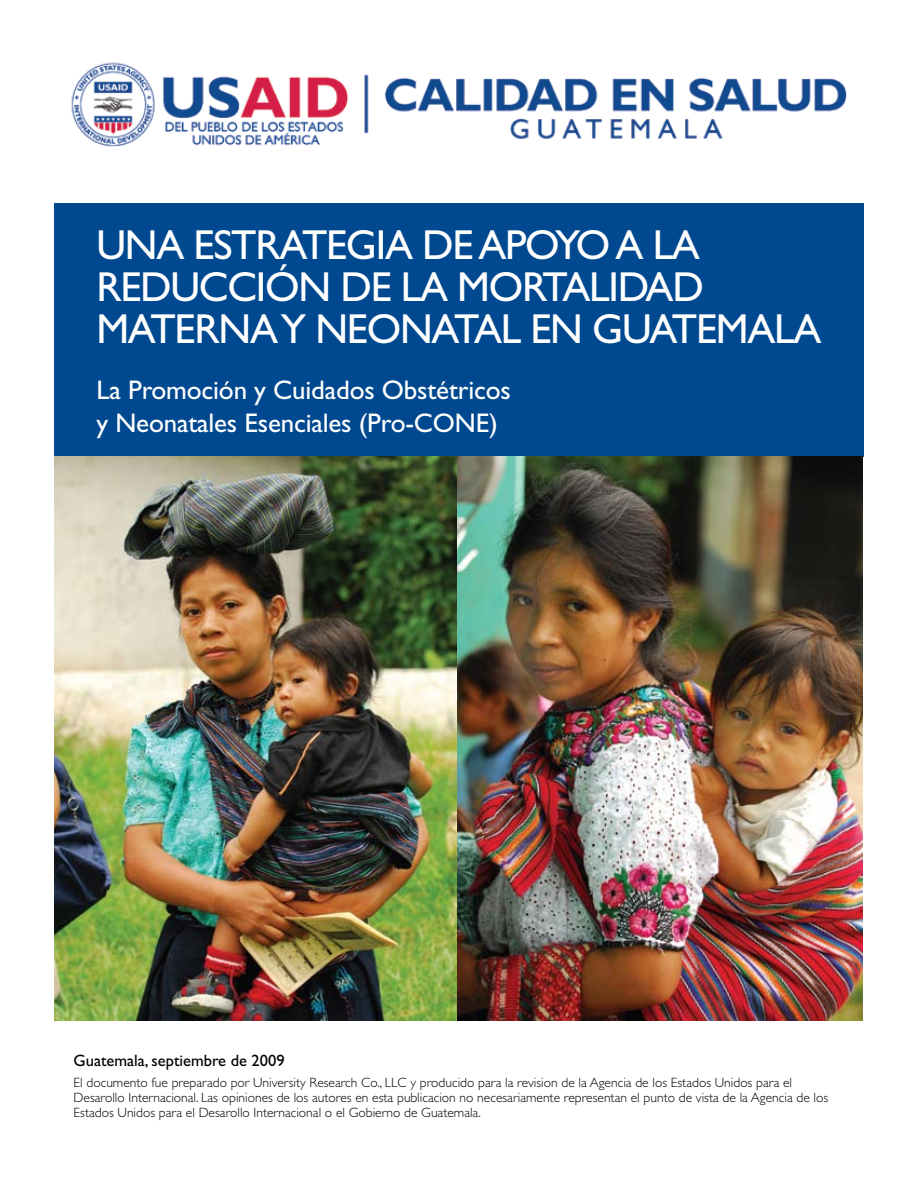
<style>
.page{position:relative;width:918px;height:1188px;background:#fff}
.page>*{position:absolute;margin:0;border:0;box-sizing:border-box;transform-origin:0 0}
.t1{font:42px/42px "Gill Sans Std";letter-spacing:-.03em;color:#fff}
.t2{font:27px/33px "Gill Sans Std";letter-spacing:-.005em;color:#fff}
.t3{font:16.5px "Gill Sans Std";color:#000}
.t4{font:300 13.5px/15px "Gill Sans Std";color:#000}
</style>
<div class="page">
<div style="left:54px;top:203px;width:810px;height:254px;background:#004990"></div>
<img style="left:71px;top:62px;width:776px;height:85px">
<img style="left:54px;top:456px;width:403px;height:564px">
<img style="left:457px;top:456px;width:405px;height:564px">
<h1 class="t1" style="left:96px;top:224px;width:727px">UNA ESTRATEGIA DE APOYO A LA<br>REDUCCIÓN DE LA MORTALIDAD<br>MATERNA Y NEONATAL EN GUATEMALA</h1>
<h2 class="t2" style="left:96px;top:373px;width:416px">La Promoción y Cuidados Obstétricos y Neonatales Esenciales (Pro-CONE)</h2>
<p class="t3" style="left:74px;top:1051px;width:212px">Guatemala, septiembre de 2009</p>
<p class="t4" style="left:74px;top:1075px;width:756px">El documento fue preparado por University Research Co., LLC y producido para la revision de la Agencia de los Estados Unidos para el<br>Desarollo Internacional. Las opiniones de los autores en esta publicacion no necesariamente representan el punto de vista de la Agencia de los<br>Estados Unidos para el Desarollo Internacional o el Gobierno de Guatemala.</p>
</div>
